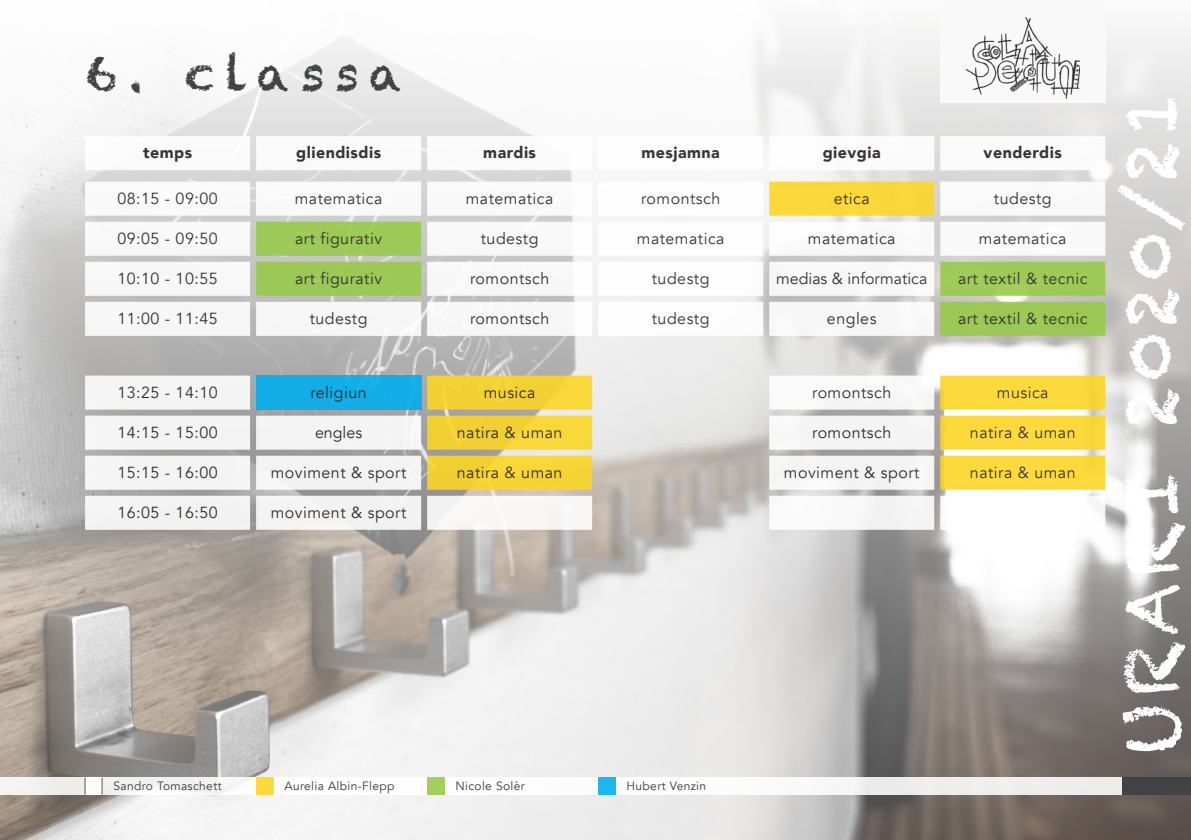
<style>
.page{position:relative;width:1191px;height:840px;background:#fff}
.page>*{position:absolute;margin:0;border:0;box-sizing:border-box;transform-origin:0 0}
.t1{font:72px "Chalkduster";letter-spacing:.07em;color:#fff}
.t2{font:48px "Chalkduster";letter-spacing:.21em;color:#414243}
.t3{font:16px "Avenir";letter-spacing:.03em;color:#231f20}
.t4{font:900 16px "Avenir";letter-spacing:.03em;color:#231f20}
.t5{font:16px "Avenir";color:#231f20}
.t6{font:12px "Avenir";letter-spacing:.03em;color:#231f20}
</style>
<div class="page">
<img style="left:0;top:28px;width:1191px;height:811px">
<svg style="left:0;top:777px;width:1191px;height:17px"></svg>
<div style="left:940px;top:0;width:166px;height:102px;background:#f9f9f9"></div>
<img style="left:967px;top:17px;width:112px;height:82px">
<div style="left:1123px;top:777px;width:68px;height:17px;background:#414243"></div>
<div style="left:256px;top:777px;width:17px;height:17px;background:#fcda3c"></div>
<div style="left:427px;top:777px;width:17px;height:17px;background:#a2cf5d"></div>
<div style="left:598px;top:777px;width:17px;height:17px;background:#1cb6f0"></div>
<svg style="left:85px;top:777px;width:1px;height:17px"></svg>
<svg style="left:102px;top:777px;width:1px;height:17px"></svg>
<svg style="left:85px;top:136px;width:1020px;height:393px;fill:#f5f5f5"></svg>
<svg style="left:427px;top:181px;width:678px;height:308px"></svg>
<svg style="left:256px;top:221px;width:849px;height:114px"></svg>
<div style="left:256px;top:375px;width:165px;height:34px;background:#13ade7"></div>
<p class="t2" style="left:85px;top:45px;width:319px">6. classa</p>
<p class="t4" style="left:143px;top:139px;width:51px">temps</p>
<p class="t4" style="left:296px;top:139px;width:86px">gliendisdis</p>
<p class="t4" style="left:483px;top:139px;width:54px">mardis</p>
<p class="t4" style="left:641px;top:139px;width:80px">mesjamna</p>
<p class="t4" style="left:822px;top:139px;width:60px">gievgia</p>
<p class="t4" style="left:983px;top:139px;width:80px">venderdis</p>
<p class="t3" style="left:118px;top:188px;width:102px">08:15 - 09:00</p>
<p class="t3" style="left:295px;top:188px;width:89px">matematica</p>
<p class="t3" style="left:466px;top:188px;width:89px">matematica</p>
<p class="t3" style="left:641px;top:188px;width:81px">romontsch</p>
<p class="t3" style="left:833px;top:188px;width:37px">etica</p>
<p class="t3" style="left:994px;top:188px;width:59px">tudestg</p>
<p class="t3" style="left:118px;top:228px;width:102px">09:05 - 09:50</p>
<p class="t3" style="left:295px;top:228px;width:88px">art figurativ</p>
<p class="t3" style="left:481px;top:228px;width:59px">tudestg</p>
<p class="t3" style="left:637px;top:228px;width:89px">matematica</p>
<p class="t3" style="left:808px;top:228px;width:89px">matematica</p>
<p class="t3" style="left:979px;top:228px;width:89px">matematica</p>
<p class="t3" style="left:118px;top:268px;width:102px">10:10 - 10:55</p>
<p class="t3" style="left:295px;top:268px;width:88px">art figurativ</p>
<p class="t3" style="left:470px;top:268px;width:81px">romontsch</p>
<p class="t3" style="left:652px;top:268px;width:59px">tudestg</p>
<p class="t5" style="left:776px;top:268px;width:153px">medias &amp; informatica</p>
<p class="t3" style="left:958px;top:268px;width:131px">art textil &amp; tecnic</p>
<p class="t3" style="left:118px;top:308px;width:102px">11:00 - 11:45</p>
<p class="t3" style="left:310px;top:308px;width:59px">tudestg</p>
<p class="t3" style="left:470px;top:308px;width:81px">romontsch</p>
<p class="t3" style="left:652px;top:308px;width:59px">tudestg</p>
<p class="t3" style="left:827px;top:308px;width:51px">engles</p>
<p class="t3" style="left:958px;top:308px;width:131px">art textil &amp; tecnic</p>
<p class="t3" style="left:118px;top:382px;width:102px">13:25 - 14:10</p>
<p class="t3" style="left:310px;top:382px;width:58px">religiun</p>
<p class="t3" style="left:484px;top:382px;width:53px">musica</p>
<p class="t3" style="left:812px;top:382px;width:81px">romontsch</p>
<p class="t3" style="left:997px;top:382px;width:53px">musica</p>
<p class="t3" style="left:118px;top:422px;width:102px">14:15 - 15:00</p>
<p class="t3" style="left:315px;top:422px;width:49px">engles</p>
<p class="t3" style="left:457px;top:422px;width:107px">natira &amp; uman</p>
<p class="t3" style="left:812px;top:422px;width:81px">romontsch</p>
<p class="t3" style="left:970px;top:422px;width:107px">natira &amp; uman</p>
<p class="t3" style="left:118px;top:462px;width:102px">15:15 - 16:00</p>
<p class="t3" style="left:271px;top:462px;width:137px">moviment &amp; sport</p>
<p class="t3" style="left:457px;top:462px;width:107px">natira &amp; uman</p>
<p class="t3" style="left:784px;top:462px;width:137px">moviment &amp; sport</p>
<p class="t3" style="left:970px;top:462px;width:107px">natira &amp; uman</p>
<p class="t3" style="left:118px;top:502px;width:102px">16:05 - 16:50</p>
<p class="t3" style="left:271px;top:502px;width:137px">moviment &amp; sport</p>
<p class="t6" style="left:113px;top:778px;width:110px">Sandro Tomaschett</p>
<p class="t6" style="left:284px;top:778px;width:112px">Aurelia Albin-Flepp</p>
<p class="t6" style="left:455px;top:778px;width:71px">Nicole Solèr</p>
<p class="t6" style="left:626px;top:778px;width:81px">Hubert Venzin</p>
<h1 class="t1" style="left:1109px;top:754px;width:663px;rotate:-90deg">URARI 2020/21</h1>
</div>
